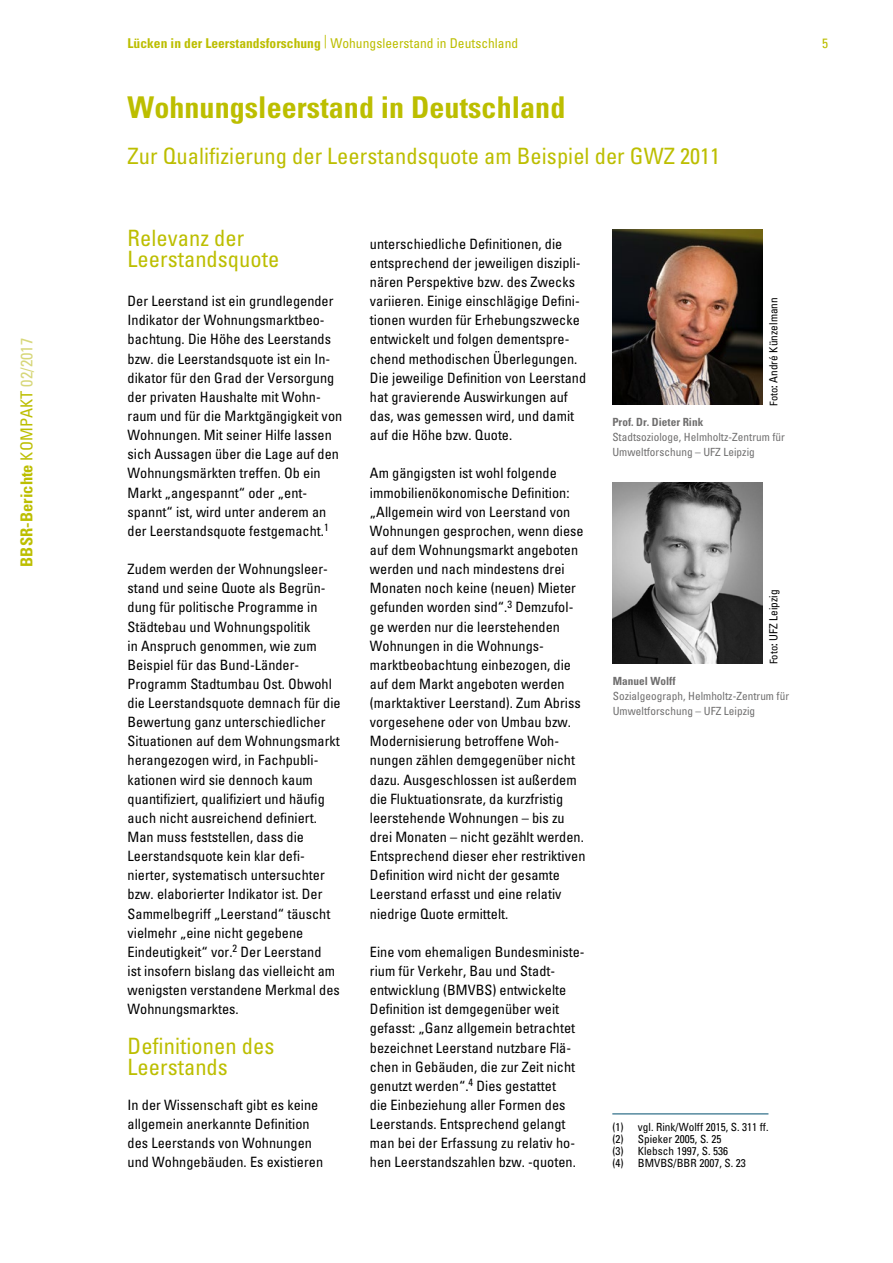
<style>
.page{position:relative;width:893px;height:1263px;background:#fff}
.page>*{position:absolute;margin:0;border:0;box-sizing:border-box;transform-origin:0 0}
.bbsr_kompakt_head1_r{font:700 condensed 30px "Univers LT Std";letter-spacing:.005em;color:#bcbe00}
.bbsr_kompakt_head2{font:condensed 22.5px/21px "Univers LT Std";color:#bcbe00}
.t1{font:700 condensed 16.5px "Univers LT Std";letter-spacing:.005em;color:#bcbe00}
.bbsr_kompakt_flies{font:condensed 14.25px/19.2px "Univers LT Std";color:#000}
.t2{font:700 condensed 13.5px "Univers LT Std";letter-spacing:.005em;color:#bcbe00}
.t3{font:condensed 13.5px "Univers LT Std";color:#bcbe00}
.t4{font:condensed 11.25px/15px "Univers LT Std";color:#706f6f}
.bbsr_kompakt_fussnot{font:condensed 11.25px "Univers LT Std";letter-spacing:.005em;color:#000}
.Fußnote_ohne_Linie{font:condensed 11.25px "Univers LT Std";color:#000}
.t5{font:700 condensed 11.25px "Univers LT Std";color:#706f6f}
.s1{font-weight:400}
.s2{font-weight:400;color:#d7d77a}
.s3{font-size:10.5px}
.s4{font-weight:700}
</style>
<div class="page">
<img style="left:612px;top:482px;width:151px;height:182px">
<img style="left:612px;top:230px;width:151px;height:175px">
<hr style="left:612px;top:1113px;width:156px;height:1px;background:#004f6f">
<p class="t1" style="left:16px;top:567px;width:230px;rotate:-90deg">BBSR-Berichte <span class="s1">KOMPAKT</span> <span class="s2">02/2017</span></p>
<p class="t2" style="left:128px;top:35px;width:392px">Lücken in der Leerstandsforschung <sup>|</sup> <span class="s1">Wohungsleerstand in Deutschland</span></p>
<p class="t3" style="left:822px;top:35px;width:7px">5</p>
<p class="bbsr_kompakt_head1_r" style="left:128px;top:89px;width:439px">Wohnungsleerstand in Deutschland</p>
<p class="bbsr_kompakt_head2" style="left:128px;top:146px;width:594px">Zur Qualifizierung der Leerstandsquote am Beispiel der GWZ 2011</p>
<p class="bbsr_kompakt_head2" style="left:128px;top:227px;width:153px">Relevanz der<br>Leerstandsquote</p>
<p class="bbsr_kompakt_flies" style="left:128px;top:291px;width:216px">Der Leerstand ist ein grundlegender Indikator der Wohnungsmarktbeo&shy;bachtung. Die Höhe des Leerstands bzw. die Leerstandsquote ist ein In&shy;dikator für den Grad der Versorgung der privaten Haushalte mit Wohn&shy;raum und für die Marktgängigkeit von Wohnungen. Mit seiner Hilfe lassen sich Aussagen über die Lage auf den Wohnungsmärkten treffen. Ob ein Markt „angespannt“ oder „ent&shy;spannt“ ist, wird unter anderem an der Leerstandsquote festgemacht.<sup>1</sup></p>
<p class="bbsr_kompakt_flies" style="left:128px;top:559px;width:215px">Zudem werden der Wohnungsleer&shy;stand und seine Quote als Begrün&shy;dung für politische Programme in Städtebau und Wohnungspolitik<br>in Anspruch genommen, wie zum Beispiel für das Bund-Länder-Programm Stadtumbau Ost. Obwohl die Leerstandsquote demnach für die Bewertung ganz unterschiedlicher Situationen auf dem Wohnungsmarkt herangezogen wird, in Fachpubli&shy;kationen wird sie dennoch kaum quantifiziert, qualifiziert und häufig auch nicht ausreichend definiert.<br>Man muss feststellen, dass die Leerstandsquote kein klar defi&shy;nierter, systematisch untersuchter bzw. elaborierter Indikator ist. Der Sammelbegriff „Leerstand“ täuscht vielmehr „eine nicht gegebene Eindeutigkeit“ vor.<sup>2</sup> Der Leerstand<br>ist insofern bislang das vielleicht am wenigsten verstandene Merkmal des Wohnungsmarktes.</p>
<p class="bbsr_kompakt_head2" style="left:128px;top:1035px;width:148px">Definitionen des<br>Leerstands</p>
<p class="bbsr_kompakt_flies" style="left:128px;top:1095px;width:197px">In der Wissenschaft gibt es keine allgemein anerkannte Definition des Leerstands von Wohnungen und Wohngebäuden. Es existieren</p>
<p class="bbsr_kompakt_flies" style="left:370px;top:234px;width:218px">unterschiedliche Definitionen, die entsprechend der jeweiligen diszipli&shy;nären Perspektive bzw. des Zwecks variieren. Einige einschlägige Defini&shy;tionen wurden für Erhebungszwecke entwickelt und folgen dementspre&shy;chend methodischen Überlegungen.<br>Die jeweilige Definition von Leerstand hat gravierende Auswirkungen auf das, was gemessen wird, und damit auf die Höhe bzw. Quote.</p>
<p class="bbsr_kompakt_flies" style="left:370px;top:464px;width:217px">Am gängigsten ist wohl folgende immobilienökonomische Definition: „Allgemein wird von Leerstand von Wohnungen gesprochen, wenn diese auf dem Wohnungsmarkt angeboten werden und nach mindestens drei Monaten noch keine (neuen) Mieter gefunden worden sind“.<sup>3</sup> Demzufol&shy;ge werden nur die leerstehenden Wohnungen in die Wohnungs&shy;marktbeobachtung einbezogen, die auf dem Markt angeboten werden (marktaktiver Leerstand). Zum Abriss vorgesehene oder von Umbau bzw.<br>Modernisierung betroffene Woh&shy;nungen zählen demgegenüber nicht dazu. Ausgeschlossen ist außerdem die Fluktuationsrate, da kurzfristig leerstehende Wohnungen – bis zu drei Monaten – nicht gezählt werden.<br>Entsprechend dieser eher restriktiven Definition wird nicht der gesamte Leerstand erfasst und eine relativ niedrige Quote ermittelt.</p>
<p class="bbsr_kompakt_flies" style="left:370px;top:942px;width:216px">Eine vom ehemaligen Bundesministe&shy;rium für Verkehr, Bau und Stadt&shy;entwicklung (BMVBS) entwickelte Definition ist demgegenüber weit gefasst: „Ganz allgemein betrachtet bezeichnet Leerstand nutzbare Flä&shy;chen in Gebäuden, die zur Zeit nicht genutzt werden“.<sup>4</sup> Dies gestattet<br>die Einbeziehung aller Formen des Leerstands. Entsprechend gelangt man bei der Erfassung zu relativ ho&shy;hen Leerstandszahlen bzw. -quoten.</p>
<p class="bbsr_kompakt_fussnot" style="left:766px;top:406px;width:110px;rotate:-90deg"><span class="s3">Foto</span><span class="s4">:</span> André Künzelmann</p>
<p class="t5" style="left:612px;top:415px;width:93px">Prof. Dr. Dieter Rink</p>
<p class="t4" style="left:612px;top:429px;width:174px">Stadtsoziologe, Helmholtz-Zentrum für<br>Umweltforschung – UFZ Leipzig</p>
<p class="bbsr_kompakt_fussnot" style="left:766px;top:664px;width:76px;rotate:-90deg"><span class="s3">Foto</span><span class="s4">:</span> UFZ Leipzig</p>
<p class="t5" style="left:613px;top:674px;width:64px">Manuel Wolff</p>
<p class="t4" style="left:613px;top:688px;width:178px">Sozialgeograph, Helmholtz-Zentrum für<br>Umweltforschung – UFZ Leipzig</p>
<p class="bbsr_kompakt_fussnot" style="left:612px;top:1120px;width:158px">(1) vgl. Rink/Wolff 2015, S. 311 ff.</p>
<p class="Fußnote_ohne_Linie" style="left:612px;top:1132px;width:111px">(2) Spieker 2005, S. 25</p>
<p class="Fußnote_ohne_Linie" style="left:612px;top:1144px;width:117px">(3) Klebsch 1997, S. 536</p>
<p class="Fußnote_ohne_Linie" style="left:612px;top:1156px;width:135px">(4) BMVBS/BBR 2007, S. 23</p>
</div>
